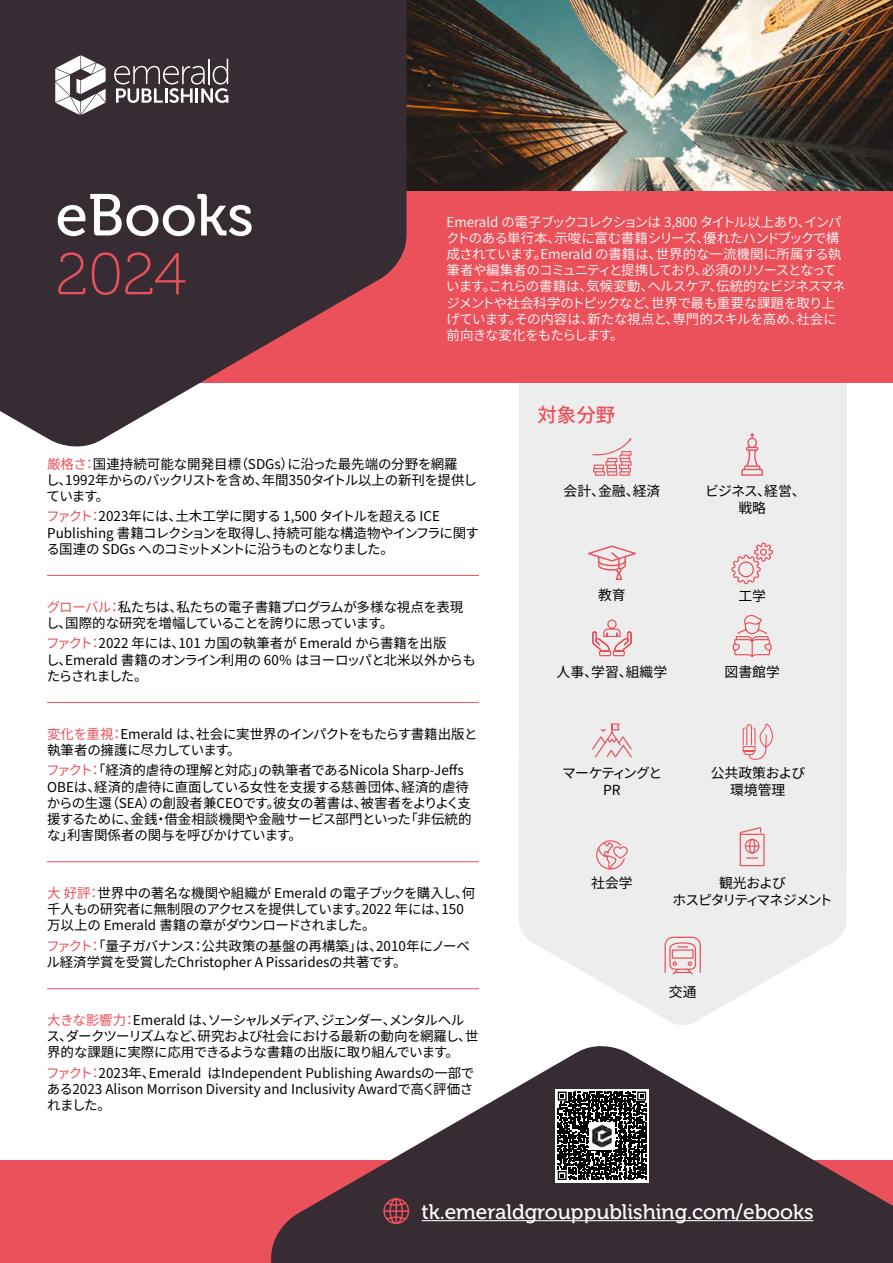
<style>
.page{position:relative;width:893px;height:1263px;background:#fff}
.page>*{position:absolute;margin:0;border:0;box-sizing:border-box;transform-origin:0 0}
.t1{font:58.8px "Museo 500";color:#fff}
.t2{font:58.8px "Museo 100";color:#ea515a}
.t3{font:21px "Museo 500";color:#fff}
.t4{font:500 19.5px "Source Han Sans JP";color:#ea515a}
.t5{font:13.8px/16.6px "Source Han Sans JP";letter-spacing:-.02em;color:#000;text-align:center}
.t6{font:13.8px/16.6px "Source Han Sans JP";letter-spacing:-.08em;color:#000;text-align:center}
.t7{font:13.8px/16.6px "Source Han Sans JP";color:#000;text-align:center}
.t8{font:13.8px/16.6px "Source Han Sans JP";letter-spacing:-.09em;color:#000;text-align:center}
.t9{font:13.5px/16.2px "Source Han Sans JP";letter-spacing:-.015em;color:#000}
.t10{font:13.5px/16.2px "Source Han Sans JP";letter-spacing:-.045em;color:#fff}
.t11{font:13.5px/16.2px "Source Han Sans JP";letter-spacing:-.035em;color:#000}
.t12{font:13.5px/16.2px "Source Han Sans JP";letter-spacing:-.05em;color:#000}
.s1{color:#ea515a}
</style>
<div class="page">
<div style="left:519px;top:340px;width:328px;height:535px;background:#ededed"></div>
<hr style="left:47px;top:575px;width:432px;height:1px;background:#ea515a">
<hr style="left:47px;top:702px;width:432px;height:1px;background:#ea515a">
<hr style="left:47px;top:861px;width:432px;height:1px;background:#ea515a">
<hr style="left:47px;top:988px;width:432px;height:1px;background:#ea515a">
<div style="left:0;top:1161px;width:893px;height:102px;background:#ea515a"></div>
<svg style="left:271px;top:1046px;width:622px;height:217px;fill:#372c33"></svg>
<svg style="left:519px;top:729px;width:328px;height:296px;fill:#ededed"></svg>
<img style="left:407px;top:0;width:486px;height:191px">
<div style="left:0;top:191px;width:893px;height:192px;background:#ea515a"></div>
<svg style="left:0;top:0;width:407px;height:447px;fill:#372c33"></svg>
<svg style="left:743px;top:723px;width:32px;height:37px"></svg>
<svg style="left:739px;top:826px;width:26px;height:41px"></svg>
<svg style="left:588px;top:545px;width:48px;height:35px"></svg>
<svg style="left:741px;top:433px;width:22px;height:43px"></svg>
<svg style="left:592px;top:438px;width:39px;height:38px"></svg>
<svg style="left:592px;top:619px;width:40px;height:38px"></svg>
<svg style="left:114px;top:59px;width:114px;height:44px"></svg>
<svg style="left:55px;top:55px;width:51px;height:60px"></svg>
<svg style="left:555px;top:1089px;width:94px;height:93px"></svg>
<svg style="left:558px;top:1091px;width:88px;height:89px"></svg>
<img style="left:590px;top:1122px;width:24px;height:27px">
<hr style="left:422px;top:1220px;width:392px;height:1px;background:#fff">
<svg style="left:383px;top:1197px;width:27px;height:28px"></svg>
<svg style="left:664px;top:936px;width:37px;height:40px"></svg>
<svg style="left:595px;top:840px;width:33px;height:30px"></svg>
<svg style="left:732px;top:615px;width:40px;height:42px"></svg>
<svg style="left:591px;top:723px;width:42px;height:36px"></svg>
<svg style="left:731px;top:543px;width:42px;height:41px"></svg>
<h1 class="t1" style="left:56px;top:183px;width:200px">eBooks</h1>
<h1 class="t2" style="left:56px;top:243px;width:132px">2024</h1>
<p class="t10" style="left:446px;top:214px;width:401px">Emerald の電子ブックコレクションは 3,800 タイトル以上あり、インパクトのある単行本、示唆に富む書籍シリーズ、優れたハンドブックで構成されています。Emerald の書籍は、世界的な一流機関に所属する執筆者や編集者のコミュニティと提携しており、必須のリソースとなっています。これらの書籍は、気候変動、ヘルスケア、伝統的なビジネスマネジメントや社会科学のトピックなど、世界で最も重要な課題を取り上げています。その内容は、新たな視点と、専門的スキルを高め、社会に前向きな変化をもたらします。</p>
<h3 class="t4" style="left:537px;top:404px;width:79px">対象分野</h3>
<p class="t9" style="left:46px;top:456px;width:432px"><span class="s1">厳格さ：</span>国連持続可能な開発目標（SDGs）に沿った最先端の分野を網羅<br>し、1992年からのバックリストを含め、年間350タイトル以上の新刊を提供しています。</p>
<p class="t11" style="left:46px;top:509px;width:434px"><span class="s1">ファクト：</span>2023年には、土木工学に関する 1,500 タイトルを超える ICE<br>Publishing 書籍コレクションを取得し、持続可能な構造物やインフラに関する国連の SDGs へのコミットメントに沿うものとなりました。</p>
<p class="t12" style="left:46px;top:599px;width:419px"><span class="s1">グローバル：</span>私たちは、私たちの電子書籍プログラムが多様な視点を表現し、国際的な研究を増幅していることを誇りに思っています。</p>
<p class="t9" style="left:46px;top:636px;width:431px"><span class="s1">ファクト：</span>2022 年には、101 カ国の執筆者が Emerald から書籍を出版<br>し、Emerald 書籍のオンライン利用の 60％ はヨーロッパと北米以外からもたらされました。</p>
<p class="t9" style="left:47px;top:726px;width:432px"><span class="s1">変化を重視：</span>Emerald は、社会に実世界のインパクトをもたらす書籍出版と執筆者の擁護に尽力しています。</p>
<p class="t9" style="left:46px;top:762px;width:427px"><span class="s1">ファクト：</span>「経済的虐待の理解と対応」の執筆者であるNicola Sharp-Jeffs OBEは、経済的虐待に直面している女性を支援する慈善団体、経済的虐待からの生還（SEA）の創設者兼CEOです。彼女の著書は、被害者をよりよく支援するために、金銭・借金相談機関や金融サービス部門といった「非伝統的な」利害関係者の関与を呼びかけています。</p>
<p class="t9" style="left:47px;top:885px;width:430px"><span class="s1">大 好評：</span>世界中の著名な機関や組織が Emerald の電子ブックを購入し、何千人もの研究者に無制限のアクセスを提供しています。2022 年には、150万以上の Emerald 書籍の章がダウンロードされました。</p>
<p class="t9" style="left:46px;top:938px;width:425px"><span class="s1">ファクト：</span>「量子ガバナンス：公共政策の基盤の再構築」は、2010年にノーベル経済学賞を受賞したChristopher A Pissaridesの共著です。</p>
<p class="t11" style="left:46px;top:1012px;width:434px"><span class="s1">大きな影響力：</span>Emerald は、ソーシャルメディア、ジェンダー、メンタルヘルス、ダークツーリズムなど、研究および社会における最新の動向を網羅し、世界的な課題に実際に応用できるような書籍の出版に取り組んでいます。</p>
<p class="t9" style="left:46px;top:1065px;width:430px;text-align:justify"><span class="s1">ファクト：</span>2023年、Emerald はIndependent Publishing Awardsの一部である2023 Alison Morrison Diversity and Inclusivity Awardで高く評価されました。</p>
<p class="t5" style="left:563px;top:483px;width:98px">会計、金融、経済</p>
<p class="t5" style="left:705px;top:483px;width:102px">ビジネス、経営、戦略</p>
<p class="t5" style="left:598px;top:587px;width:29px">教育</p>
<p class="t5" style="left:738px;top:588px;width:29px">工学</p>
<p class="t5" style="left:557px;top:664px;width:112px">人事、学習、組織学</p>
<p class="t5" style="left:724px;top:664px;width:57px">図書館学</p>
<p class="t8" style="left:562px;top:765px;width:102px">マーケティングと<br>PR</p>
<p class="t7" style="left:711px;top:765px;width:96px">公共政策および環境管理</p>
<p class="t5" style="left:591px;top:875px;width:43px">社会学</p>
<p class="t6" style="left:672px;top:875px;width:162px">観光および<br>ホスピタリティマネジメント</p>
<p class="t5" style="left:669px;top:984px;width:29px">交通</p>
<h2 class="t3" style="left:422px;top:1200px;width:393px">tk.emeraldgrouppublishing.com/ebooks</h2>
</div>
